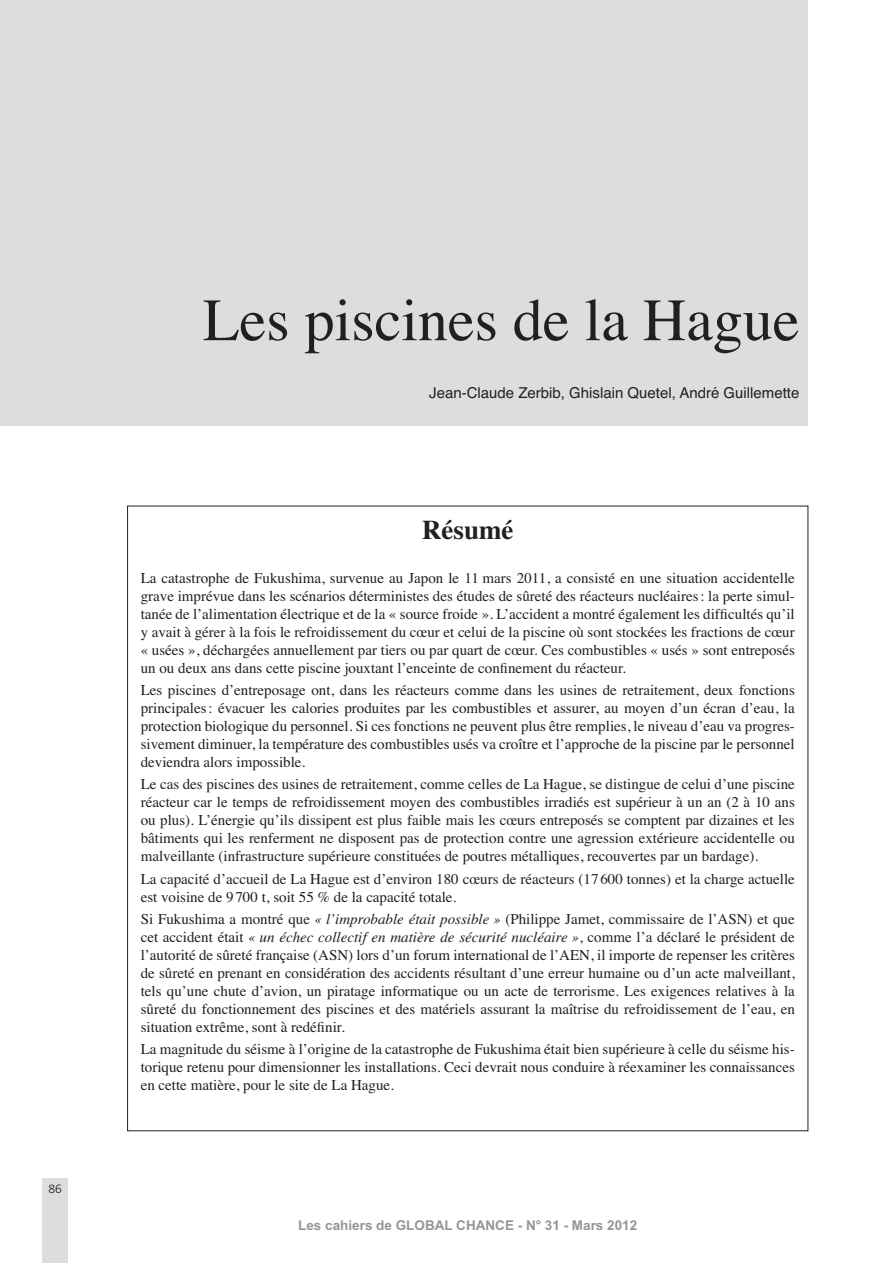
<style>
.page{position:relative;width:893px;height:1263px;background:#fff}
.page>*{position:absolute;margin:0;border:0;box-sizing:border-box;transform-origin:0 0}
.t1{font:60px "Times";color:#231f20}
.t2{font:700 27px "Times";color:#231f20}
.t3{font:15px/18px "Times";color:#231f20;text-align:justify}
.t4{font:15px "Helvetica";color:#231f20}
.t5{font:700 13.5px "Arial";color:#939598}
.t6{font:300 12px "Frutiger";color:#231f20}
.s1{font-style:italic}
</style>
<div class="page">
<div style="left:43px;top:1178px;width:25px;height:85px;background:#dcddde"></div>
<div style="left:0;top:0;width:808px;height:425px;background:#dcddde"></div>
<p class="t6" style="left:49px;top:1184px;width:15px">86</p>
<p class="t1" style="left:203px;top:298px;width:598px">Les piscines de la Hague</p>
<p class="t4" style="left:429px;top:387px;width:372px">Jean-Claude Zerbib, Ghislain Quetel, André Guillemette</p>
<p class="t2" style="left:422px;top:520px;width:93px">Résumé</p>
<p class="t3" style="left:141px;top:570px;width:656px">La catastrophe de Fukushima, survenue au Japon le 11 mars 2011, a consisté en une situation accidentelle grave imprévue dans les scénarios déterministes des études de sûreté des réacteurs nucléaires : la perte simul&shy;tanée de l’alimentation électrique et de la « source froide ». L’accident a montré également les difficultés qu’il y avait à gérer à la fois le refroidissement du cœur et celui de la piscine où sont stockées les fractions de cœur « usées », déchargées annuellement par tiers ou par quart de cœur. Ces combustibles « usés » sont entreposés un ou deux ans dans cette piscine jouxtant l’enceinte de confinement du réacteur.</p>
<p class="t3" style="left:141px;top:683px;width:656px">Les piscines d’entreposage ont, dans les réacteurs comme dans les usines de retraitement, deux fonctions principales : évacuer les calories produites par les combustibles et assurer, au moyen d’un écran d’eau, la protection biologique du personnel. Si ces fonctions ne peuvent plus être remplies, le niveau d’eau va progres&shy;sivement diminuer, la température des combustibles usés va croître et l’approche de la piscine par le personnel deviendra alors impossible.</p>
<p class="t3" style="left:141px;top:777px;width:656px">Le cas des piscines des usines de retraitement, comme celles de La Hague, se distingue de celui d’une piscine réacteur car le temps de refroidissement moyen des combustibles irradiés est supérieur à un an (2 à 10 ans ou plus). L’énergie qu’ils dissipent est plus faible mais les cœurs entreposés se comptent par dizaines et les bâtiments qui les renferment ne disposent pas de protection contre une agression extérieure accidentelle ou malveillante (infrastructure supérieure constituées de poutres métalliques, recouvertes par un bardage).</p>
<p class="t3" style="left:141px;top:871px;width:656px">La capacité d’accueil de La Hague est d’environ 180 cœurs de réacteurs (17 600 tonnes) et la charge actuelle est voisine de 9 700 t, soit 55 % de la capacité totale.</p>
<p class="t3" style="left:141px;top:911px;width:656px">Si Fukushima a montré que <span class="s1">« l’improbable était possible »</span> (Philippe Jamet, commissaire de l’ASN) et que cet accident était <span class="s1">« un échec collectif en matière de sécurité nucléaire »</span>, comme l’a déclaré le président de l’autorité de sûreté française (ASN) lors d’un forum international de l’AEN, il importe de repenser les critères de sûreté en prenant en considération des accidents résultant d’une erreur humaine ou d’un acte malveillant, tels qu’une chute d’avion, un piratage informatique ou un acte de terrorisme. Les exigences relatives à la sûreté du fonctionnement des piscines et des matériels assurant la maîtrise du refroidissement de l’eau, en situation extrême, sont à redéfinir.</p>
<p class="t3" style="left:141px;top:1042px;width:656px">La magnitude du séisme à l’origine de la catastrophe de Fukushima était bien supérieure à celle du séisme his&shy;torique retenu pour dimensionner les installations. Ceci devrait nous conduire à réexaminer les connaissances en cette matière, pour le site de La Hague.</p>
<p class="t5" style="left:298px;top:1218px;width:340px">Les cahiers de GLOBAL CHANCE - N° 31 - Mars 2012</p>
</div>
